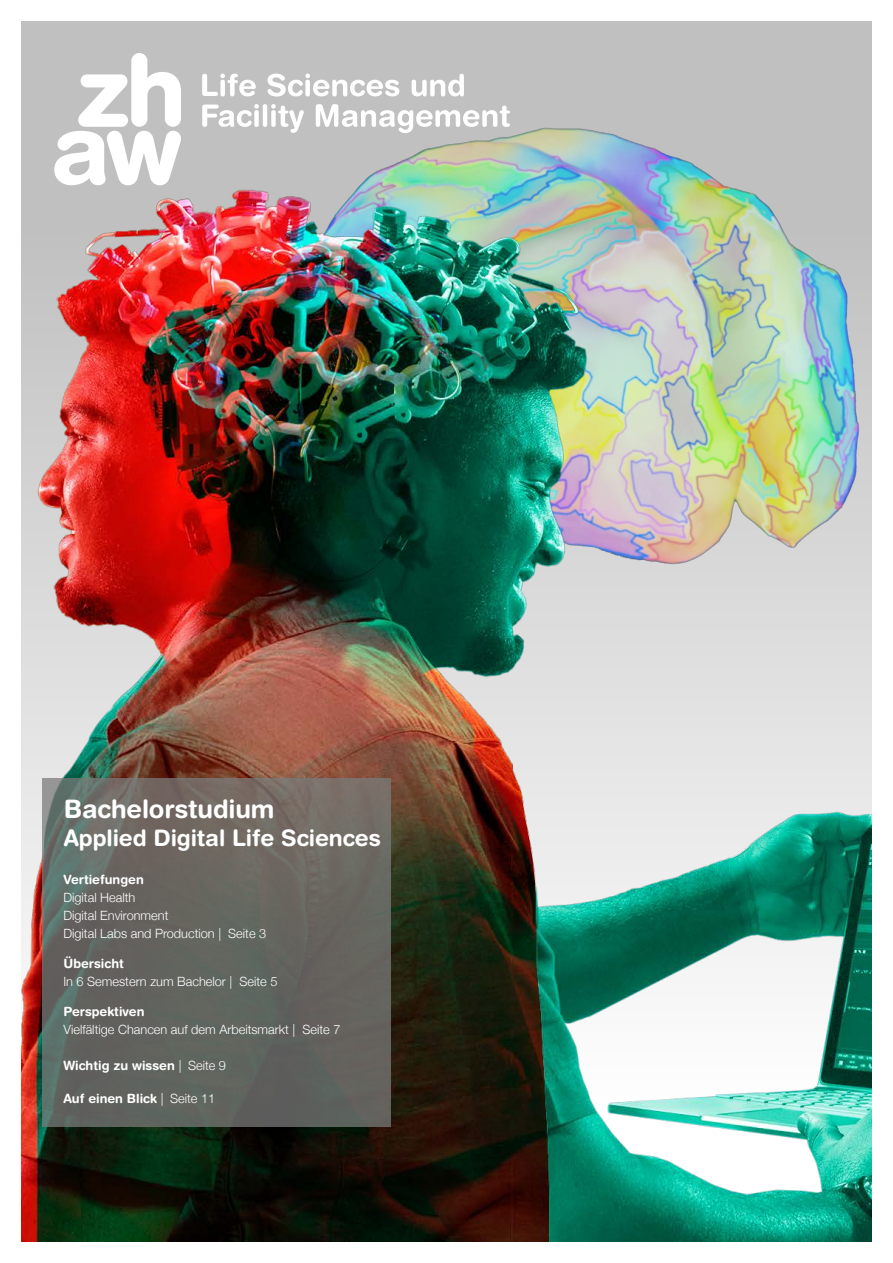
<style>
.page{position:relative;width:893px;height:1263px;background:#fff}
.page>*{position:absolute;margin:0;border:0;box-sizing:border-box;transform-origin:0 0}
.t1{font:700 25.5px "Helvetica Rounded LT Std";letter-spacing:-.005em;color:#fff}
.t2{font:700 22.8px "Helvetica Rounded LT Std";letter-spacing:-.005em;color:#fff}
.t3{font:300 12.75px/18px "Helvetica Neue";color:#fff}
.t4{font:700 12.75px "Helvetica Rounded LT Std";color:#fff}
.s1{font-family:"Helvetica Neue";font-weight:300}
</style>
<div class="page">
<div style="left:21px;top:21px;width:851px;height:1221px;background:#c0c0c0"></div>
<img style="left:510px;top:127px;width:198px;height:47px">
<img style="left:21px;top:174px;width:851px;height:1068px">
<svg style="left:43px;top:778px;width:348px;height:349px;background:#666660"></svg>
<svg style="left:54px;top:53px;width:456px;height:132px"></svg>
<h1 class="t1" style="left:64px;top:794px;width:212px">Bachelorstudium</h1>
<h2 class="t2" style="left:64px;top:823px;width:319px">Applied Digital Life Sciences</h2>
<p class="t4" style="left:63px;top:871px;width:82px">Vertiefungen</p>
<p class="t3" style="left:63px;top:887px;width:204px">Digital Health<br>Digital Environment<br>Digital Labs and Production | Seite 3</p>
<p class="t4" style="left:63px;top:955px;width:62px">Übersicht</p>
<p class="t3" style="left:63px;top:971px;width:215px">In 6 Semestern zum Bachelor | Seite 5</p>
<p class="t4" style="left:63px;top:1003px;width:83px">Perspektiven</p>
<p class="t3" style="left:63px;top:1019px;width:279px">Vielfältige Chancen auf dem Arbeitsmarkt | Seite 7</p>
<p class="t4" style="left:63px;top:1057px;width:164px">Wichtig zu wissen <span class="s1">| Seite 9</span></p>
<p class="t4" style="left:63px;top:1090px;width:153px">Auf einen Blick <span class="s1">| Seite 11</span></p>
</div>
